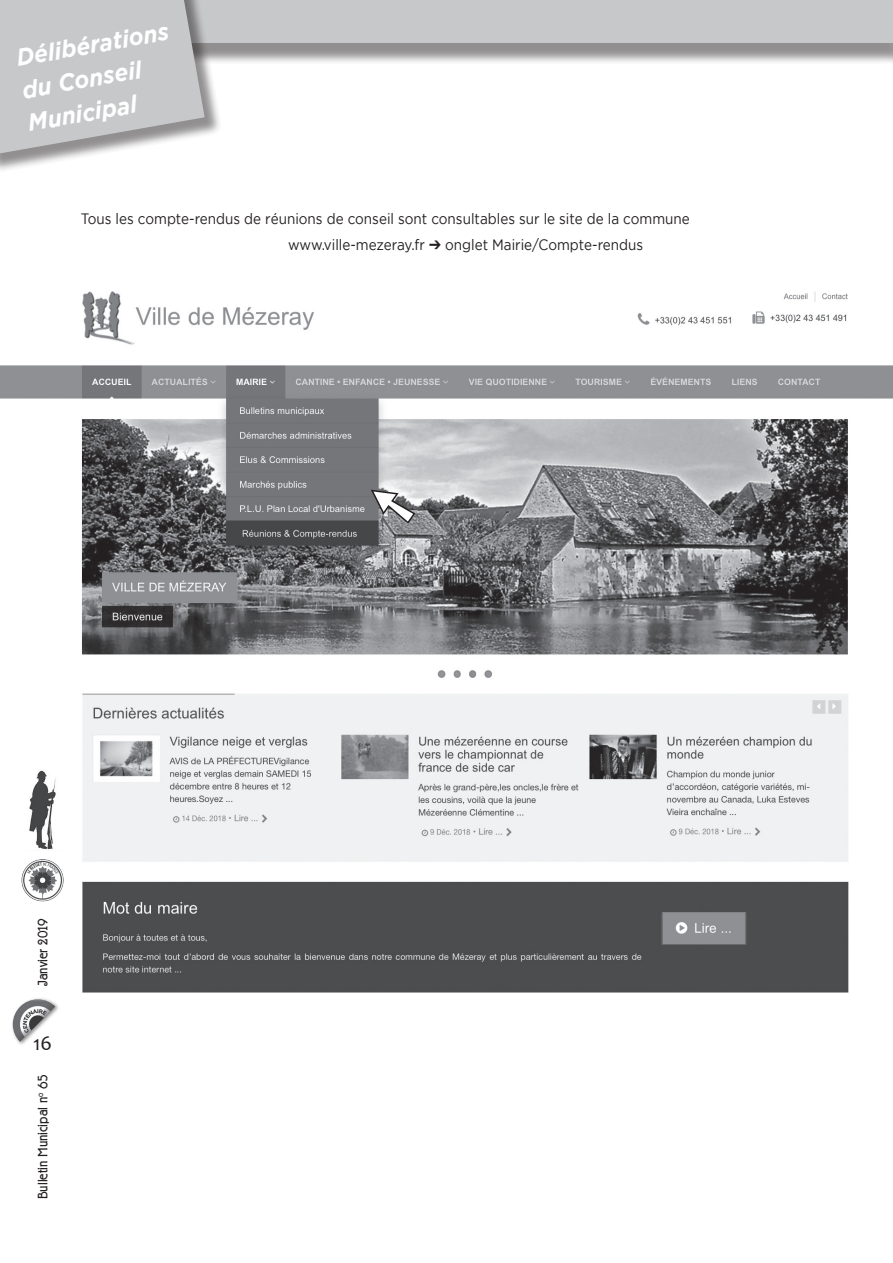
<style>
.page{position:relative;width:893px;height:1263px;background:#fff}
.page>*{position:absolute;margin:0;border:0;box-sizing:border-box;transform-origin:0 0}
.t1{font:italic 700 24px/33px "Gotham";color:#fff;scale:.95 1}
.t2{font:21px "Candara";color:#231f20}
.Texte{font:15px "Gotham";color:#231f20;scale:.9 1}
.t3{font:300 13.5px "Berliner Grotesk";color:#231f20}
</style>
<div class="page">
<div style="left:0;top:0;width:893px;height:66px;background:#231f20;opacity:.5"></div>
<div style="left:0;top:0;width:893px;height:43px;background:#c7c8ca"></div>
<div style="left:0;top:0;width:223px;height:174px;background:#231f20;opacity:.5"></div>
<svg style="left:0;top:0;width:205px;height:153px"></svg>
<img style="left:0;top:291px;width:892px;height:702px">
<img style="left:21px;top:859px;width:43px;height:42px;border-radius:21px">
<img style="left:21px;top:770px;width:43px;height:80px">
<div style="left:11px;top:997px;width:49px;height:49px;background:#231f20;opacity:.5"></div>
<img style="left:13px;top:999px;width:42px;height:43px">
<svg style="left:368px;top:488px;width:50px;height:38px;background:#7c7c7e"></svg>
<p class="t1" style="left:14px;top:41px;width:164px;rotate:-10deg">Délibérations du Conseil<br>Municipal</p>
<p class="Texte" style="left:81px;top:210px;width:678px">Tous les compte-rendus de réunions de conseil sont consultables sur le site de la commune</p>
<p class="Texte" style="left:288px;top:236px;width:396px">www.ville-mezeray.fr ➔ onglet Mairie/Compte-rendus</p>
<p class="t3" style="left:35px;top:986px;width:69px;rotate:-90deg">Janvier 2019</p>
<p class="t2" style="left:33px;top:1031px;width:20px">16</p>
<p class="t3" style="left:35px;top:1199px;width:126px;rotate:-90deg">Bulletin Municipal n<sup>o</sup> 65</p>
</div>
